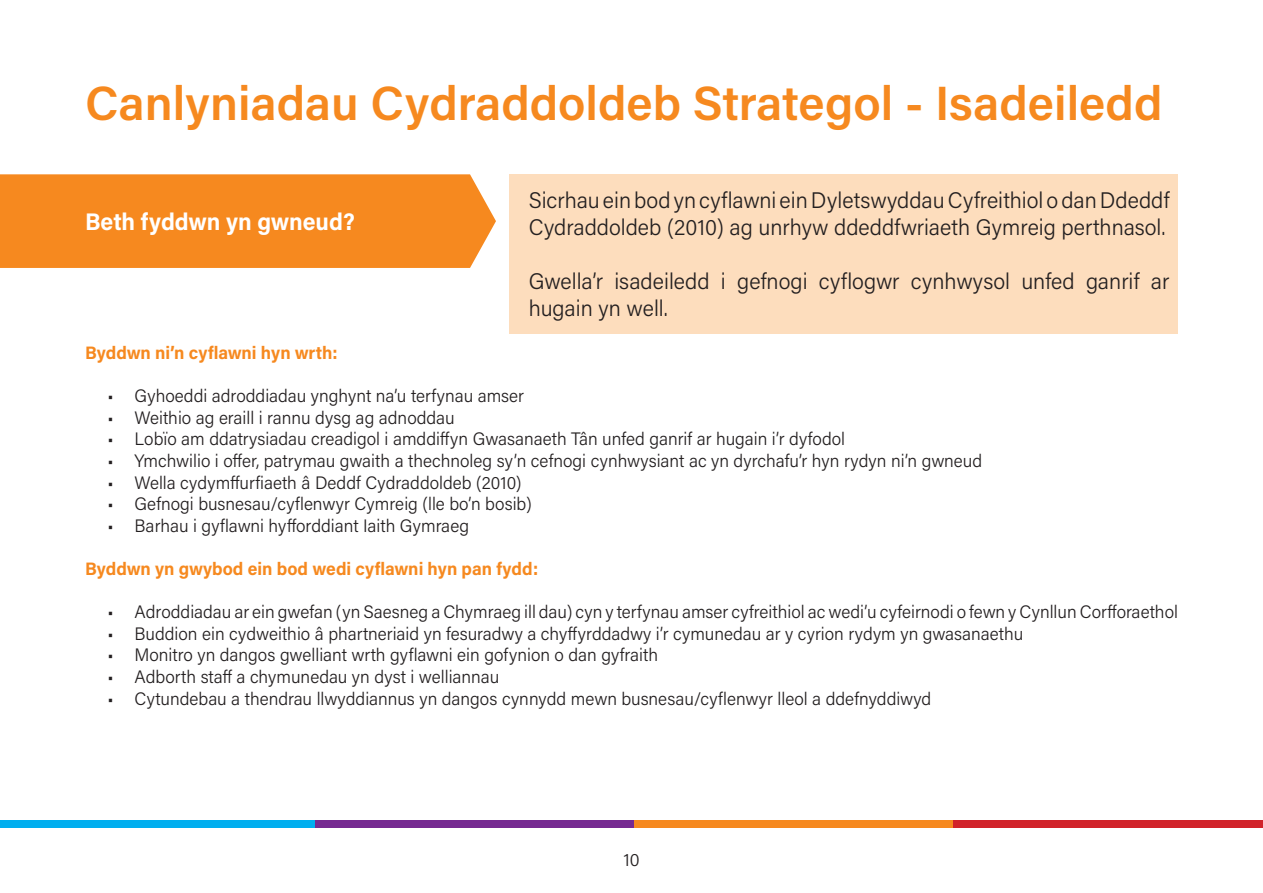
<style>
.page{position:relative;width:1263px;height:893px;background:#fff}
.page>*{position:absolute;margin:0;border:0;box-sizing:border-box;transform-origin:0 0}
.t1{font:600 48px "Acumin Pro";color:#f6891f}
.t2{font:700 24px "Acumin Pro";color:#fff;scale:.96 1}
.t3{font:300 22.5px/27px "Acumin Pro";color:#231f20}
.t4{font:300 18px "Acumin Pro";color:#231f20}
.t5{font:700 18px "Acumin Pro";color:#f6891f}
</style>
<div class="page">
<div style="left:0;top:821px;width:315px;height:7px;background:#00aeef"></div>
<div style="left:315px;top:821px;width:319px;height:7px;background:#762a91"></div>
<div style="left:634px;top:821px;width:318px;height:7px;background:#f6891f"></div>
<div style="left:952px;top:821px;width:311px;height:7px;background:#d1232a"></div>
<div style="left:0;top:174px;width:496px;height:94px;background:#f6891f"></div>
<div style="left:510px;top:174px;width:668px;height:160px;background:#fdddbd"></div>
<p class="t1" style="left:85px;top:70px;width:1079px">Canlyniadau Cydraddoldeb Strategol - Isadeiledd</p>
<p class="t2" style="left:85px;top:205px;width:283px">Beth fyddwn yn gwneud?</p>
<p class="t3" style="left:529px;top:186px;width:642px">Sicrhau ein bod yn cyflawni ein Dyletswyddau Cyfreithiol o dan Ddeddf<br>Cydraddoldeb (2010) ag unrhyw ddeddfwriaeth Gymreig perthnasol.</p>
<p class="t3" style="left:529px;top:267px;width:642px">Gwella’r isadeiledd i gefnogi cyflogwr cynhwysol unfed ganrif ar hugain yn well.</p>
<p class="t5" style="left:85px;top:340px;width:254px">Byddwn ni’n cyflawni hyn wrth:</p>
<p class="t4" style="left:108px;top:383px;width:418px">• Gyhoeddi adroddiadau ynghynt na’u terfynau amser</p>
<p class="t4" style="left:108px;top:405px;width:349px">• Weithio ag eraill i rannu dysg ag adnoddau</p>
<p class="t4" style="left:108px;top:427px;width:739px">• Lobïo am ddatrysiadau creadigol i amddiffyn Gwasanaeth Tân unfed ganrif ar hugain i’r dyfodol</p>
<p class="t4" style="left:108px;top:448px;width:876px">• Ymchwilio i offer, patrymau gwaith a thechnoleg sy’n cefnogi cynhwysiant ac yn dyrchafu’r hyn rydyn ni’n gwneud</p>
<p class="t4" style="left:108px;top:470px;width:415px">• Wella cydymffurfiaeth â Deddf Cydraddoldeb (2010)</p>
<p class="t4" style="left:108px;top:491px;width:426px">• Gefnogi busnesau/cyflenwyr Cymreig (lle bo’n bosib)</p>
<p class="t4" style="left:108px;top:513px;width:363px">• Barhau i gyflawni hyfforddiant Iaith Gymraeg</p>
<p class="t5" style="left:85px;top:556px;width:455px">Byddwn yn gwybod ein bod wedi cyflawni hyn pan fydd:</p>
<p class="t4" style="left:108px;top:599px;width:1072px">• Adroddiadau ar ein gwefan (yn Saesneg a Chymraeg ill dau) cyn y terfynau amser cyfreithiol ac wedi’u cyfeirnodi o fewn y Cynllun Corfforaethol</p>
<p class="t4" style="left:108px;top:621px;width:917px">• Buddion ein cydweithio â phartneriaid yn fesuradwy a chyffyrddadwy i’r cymunedau ar y cyrion rydym yn gwasanaethu</p>
<p class="t4" style="left:108px;top:643px;width:552px">• Monitro yn dangos gwelliant wrth gyflawni ein gofynion o dan gyfraith</p>
<p class="t4" style="left:108px;top:664px;width:393px">• Adborth staff a chymunedau yn dyst i welliannau</p>
<p class="t4" style="left:108px;top:686px;width:825px">• Cytundebau a thendrau llwyddiannus yn dangos cynnydd mewn busnesau/cyflenwyr lleol a ddefnyddiwyd</p>
<p class="t4" style="left:623px;top:847px;width:18px">10</p>
</div>
